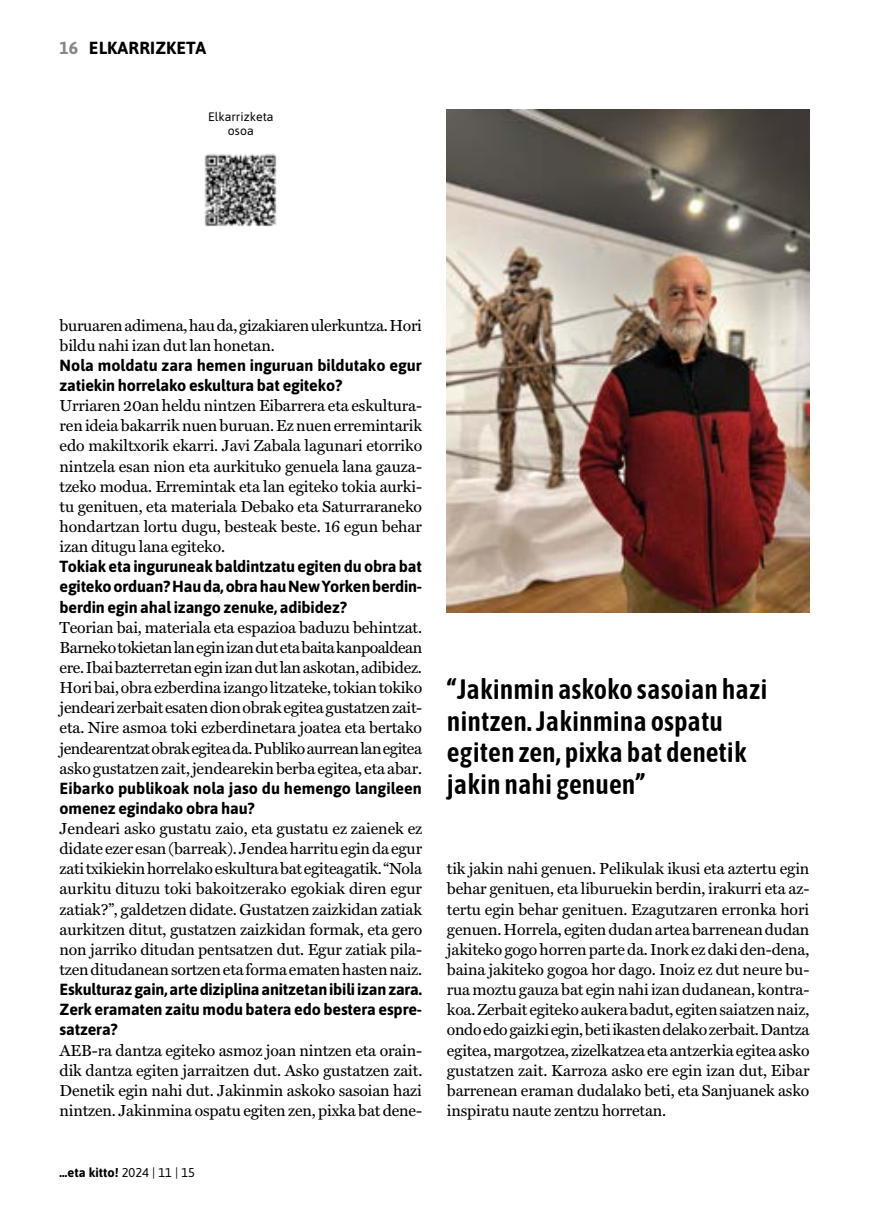
<style>
.page{position:relative;width:869px;height:1216px;background:#fff}
.page>*{position:absolute;margin:0;border:0;box-sizing:border-box;transform-origin:0 0}
.t1{font:600 28px/31.5px "Asap Condensed";color:#000}
.t2{font:700 17.5px "Asap";letter-spacing:.01em;color:#000}
.t3{font:16.1px/20.1px "Miller Text Roman";letter-spacing:-.01em;color:#000;text-align:justify}
.t4{font:700 16.1px/20.1px "Asap";letter-spacing:-.01em;color:#000}
.t5{font:700 12.78px "Asap";color:#000}
.t6{font:12.25px/14px "Asap";color:#000;text-align:center}
.s1{color:#878787}
.s2{font-weight:400}
</style>
<div class="page">
<img style="left:446px;top:109px;width:363px;height:503px">
<img style="left:204px;top:154px;width:73px;height:73px">
<p class="t2" style="left:60px;top:36px;width:148px"><span class="s1">16</span> ELKARRIZKETA</p>
<p class="t6" style="left:208px;top:109px;width:67px">Elkarrizketa osoa</p>
<p class="t3" style="left:60px;top:315px;width:363px">buruaren adimena, hau da, gizakiaren ulerkuntza. Hori bildu nahi izan dut lan honetan.</p>
<p class="t4" style="left:60px;top:354px;width:363px">Nola moldatu zara hemen inguruan bildutako egur zatiekin horrelako eskultura bat egiteko?</p>
<p class="t3" style="left:60px;top:395px;width:364px">Urriaren 20an heldu nintzen Eibarrera eta eskultura&shy;ren ideia bakarrik nuen buruan. Ez nuen erremintarik edo makiltxorik ekarri. Javi Zabala lagunari etorriko nintzela esan nion eta aurkituko genuela lana gauza&shy;tzeko modua. Erremintak eta lan egiteko tokia aurki&shy;tu genituen, eta materiala Debako eta Saturraraneko hondartzan lortu dugu, besteak beste. 16 egun behar izan ditugu lana egiteko.</p>
<p class="t4" style="left:60px;top:556px;width:364px;text-align:justify">Tokiak eta inguruneak baldintzatu egiten du obra bat egiteko orduan? Hau da, obra hau New Yorken berdin&shy;berdin egin ahal izango zenuke, adibidez?</p>
<p class="t3" style="left:60px;top:617px;width:364px">Teorian bai, materiala eta espazioa baduzu behintzat.<br>Barneko tokietan lan egin izan dut eta baita kanpoaldean ere. Ibai bazterretan egin izan dut lan askotan, adibidez.<br>Hori bai, obra ezberdina izango litzateke, tokian tokiko jendeari zerbait esaten dion obrak egitea gustatzen zait&shy;eta. Nire asmoa toki ezberdinetara joatea eta bertako jendearentzat obrak egitea da. Publiko aurrean lan egitea asko gustatzen zait, jendearekin berba egitea, eta abar.</p>
<p class="t4" style="left:60px;top:777px;width:363px">Eibarko publikoak nola jaso du hemengo langileen omenez egindako obra hau?</p>
<p class="t3" style="left:60px;top:818px;width:364px">Jendeari asko gustatu zaio, eta gustatu ez zaienek ez didate ezer esan (barreak). Jendea harritu egin da egur zati txikiekin horrelako eskultura bat egiteagatik. “Nola aurkitu dituzu toki bakoitzerako egokiak diren egur zatiak?”, galdetzen didate. Gustatzen zaizkidan zatiak aurkitzen ditut, gustatzen zaizkidan formak, eta gero non jarriko ditudan pentsatzen dut. Egur zatiak pila&shy;tzen ditudanean sortzen eta forma ematen hasten naiz.</p>
<p class="t4" style="left:60px;top:978px;width:364px;text-align:justify">Eskulturaz gain, arte diziplina anitzetan ibili izan zara.<br>Zerk eramaten zaitu modu batera edo bestera espre&shy;satzera?</p>
<p class="t3" style="left:60px;top:1039px;width:364px">AEB-ra dantza egiteko asmoz joan nintzen eta orain&shy;dik dantza egiten jarraitzen dut. Asko gustatzen zait.<br>Denetik egin nahi dut. Jakinmin askoko sasoian hazi nintzen. Jakinmina ospatu egiten zen, pixka bat dene-</p>
<p class="t5" style="left:60px;top:1162px;width:137px">…eta kitto! <span class="s2">2024 | 11 | 15</span></p>
<h1 class="t1" style="left:446px;top:672px;width:322px">“Jakinmin askoko sasoian hazi nintzen. Jakinmina ospatu egiten zen, pixka bat denetik jakin nahi genuen”</h1>
<p class="t3" style="left:446px;top:858px;width:364px">tik jakin nahi genuen. Pelikulak ikusi eta aztertu egin behar genituen, eta liburuekin berdin, irakurri eta az&shy;tertu egin behar genituen. Ezagutzaren erronka hori genuen. Horrela, egiten dudan artea barrenean dudan jakiteko gogo horren parte da. Inork ez daki den-dena, baina jakiteko gogoa hor dago. Inoiz ez dut neure bu&shy;rua moztu gauza bat egin nahi izan dudanean, kontra&shy;koa. Zerbait egiteko aukera badut, egiten saiatzen naiz, ondo edo gaizki egin, beti ikasten delako zerbait. Dantza egitea, margotzea, zizelkatzea eta antzerkia egitea asko gustatzen zait. Karroza asko ere egin izan dut, Eibar barrenean eraman dudalako beti, eta Sanjuanek asko inspiratu naute zentzu horretan.</p>
</div>
